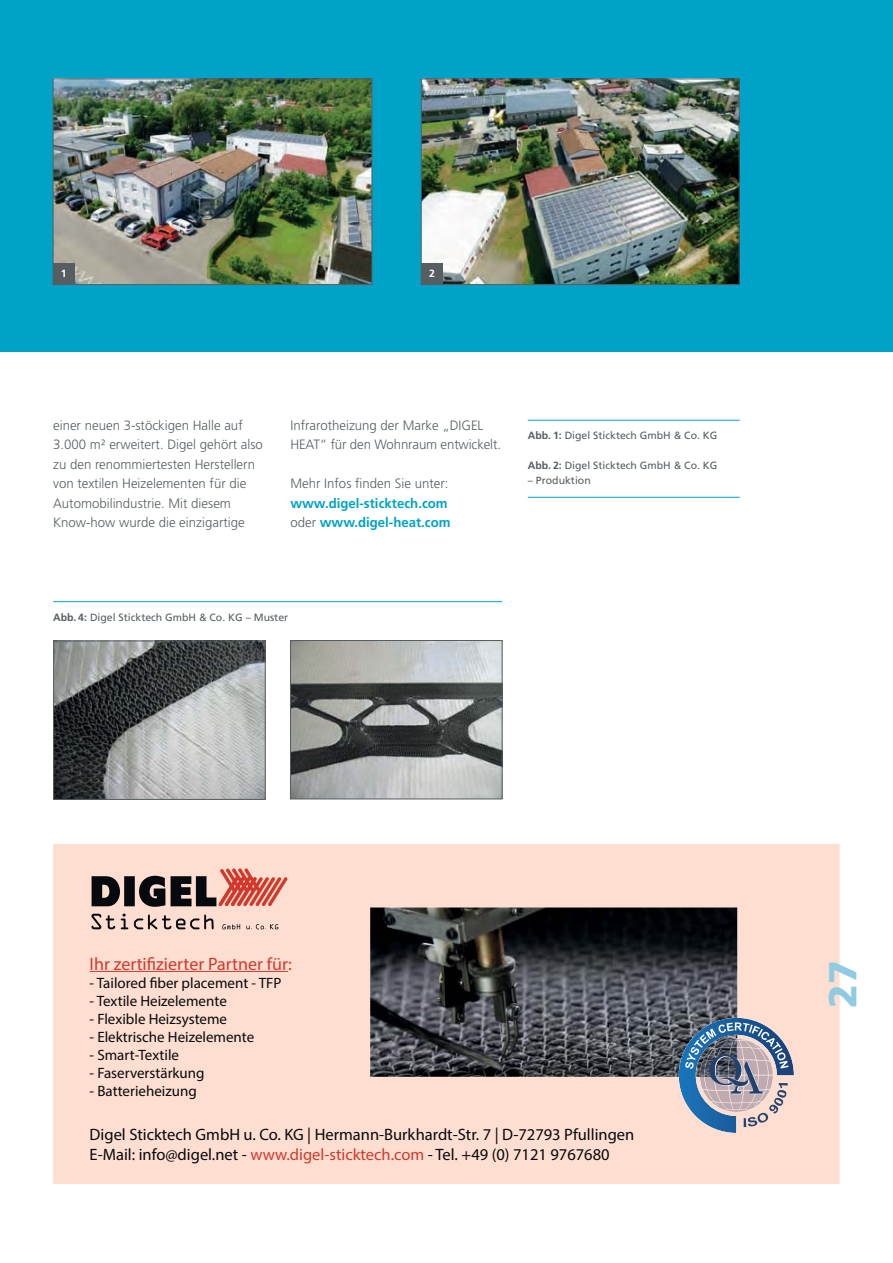
<style>
.page{position:relative;width:893px;height:1263px;background:#fff}
.page>*{position:absolute;margin:0;border:0;box-sizing:border-box;transform-origin:0 0}
.t1{font:900 39px "Frutiger LT Std";color:#90cce1}
.t2{font:18px "Myriad Pro";color:#d2392d}
.t3{font:16.5px/19.8px "Myriad Pro";color:#06090d}
.t4{font:15px "Myriad Pro";color:#06090d}
.t5{font:300 13.5px/19.5px "Frutiger LT Std";color:#565e62}
.t6{font:700 13.5px "Frutiger LT Std";color:#565e62}
.t7{font:700 13.5px/19.5px "Frutiger LT Std";color:#00a3c7}
.t8{font:10.5px "Frutiger LT Std";color:#565e62}
.t9{font:700 10.5px "Frutiger LT Std";color:#fff}
.s1{font-weight:300}
.s2{font-weight:300;color:#565e62}
.s3{font-weight:700}
.s4{color:#d2392d}
</style>
<div class="page">
<div style="left:0;top:0;width:893px;height:352px;background:#00a3c7"></div>
<img style="left:423px;top:80px;width:315px;height:203px">
<div style="left:421px;top:78px;width:319px;height:207px;border:1px solid #565e62"></div>
<img style="left:55px;top:80px;width:315px;height:203px">
<div style="left:53px;top:78px;width:319px;height:207px;border:1px solid #565e62"></div>
<hr style="left:53px;top:601px;width:449px;height:1px;background:#00a3c7">
<img style="left:55px;top:643px;width:209px;height:155px">
<div style="left:53px;top:641px;width:213px;height:159px;border:1px solid #565e62"></div>
<img style="left:292px;top:642px;width:208px;height:155px">
<div style="left:290px;top:640px;width:212px;height:159px;border:1px solid #565e62"></div>
<hr style="left:528px;top:420px;width:212px;height:1px;background:#00a3c7">
<hr style="left:528px;top:497px;width:212px;height:1px;background:#00a3c7">
<div style="left:53px;top:263px;width:21px;height:21px;background:#565e62"></div>
<div style="left:421px;top:263px;width:22px;height:21px;background:#565e62"></div>
<div style="left:53px;top:844px;width:786px;height:340px;background:#fdded0"></div>
<svg style="left:91px;top:875px;width:30px;height:32px"></svg>
<div style="left:125px;top:877px;width:9px;height:28px;background:#06090d"></div>
<div style="left:124px;top:876px;width:11px;height:30px;border:2px solid #06090d"></div>
<svg style="left:91px;top:914px;width:24px;height:15px"></svg>
<svg style="left:121px;top:914px;width:7px;height:15px"></svg>
<svg style="left:134px;top:915px;width:80px;height:14px"></svg>
<svg style="left:222px;top:924px;width:18px;height:5px"></svg>
<svg style="left:246px;top:924px;width:32px;height:5px"></svg>
<svg style="left:138px;top:868px;width:150px;height:40px"></svg>
<hr style="left:90px;top:971px;width:198px;height:1px;background:#d2392d">
<img style="left:370px;top:907px;width:367px;height:170px">
<svg style="left:679px;top:1018px;width:115px;height:115px"></svg>
<p class="t9" style="left:61px;top:269px;width:7px">1</p>
<p class="t9" style="left:429px;top:269px;width:7px">2</p>
<p class="t5" style="left:53px;top:416px;width:211px">einer neuen 3-stöckigen Halle auf 3.000 m² erweitert. Digel gehört also zu den renommiertesten Herstellern von textilen Heizelementen für die Automobilindustrie. Mit diesem Know-how wurde die einzigartige</p>
<p class="t5" style="left:290px;top:416px;width:194px">Infrarotheizung der Marke „DIGEL</p>
<p class="t6" style="left:53px;top:439px;width:449px">TFP-Preforms d r nächsten Generation<span class="s1">HEAT“ für den Wohnraum entwickelt.</span></p>
<p class="t6" style="left:53px;top:478px;width:46px">100450</p>
<p class="t5" style="left:290px;top:474px;width:160px">Mehr Infos finden Sie unter:</p>
<p class="t7" style="left:290px;top:494px;width:162px">www.digel-sticktech.com <span class="s2">oder</span> www.digel-heat.com</p>
<p class="t8" style="left:528px;top:431px;width:191px"><span class="s3">Abb. 1:</span> Digel Sticktech GmbH &amp; Co. KG</p>
<p class="t8" style="left:528px;top:461px;width:191px"><span class="s3">Abb. 2:</span> Digel Sticktech GmbH &amp; Co. KG</p>
<p class="t8" style="left:528px;top:476px;width:64px">– Produktion</p>
<p class="t8" style="left:53px;top:613px;width:237px"><span class="s3">Abb. 4:</span> Digel Sticktech GmbH &amp; Co. KG – Muster</p>
<h2 class="t2" style="left:90px;top:957px;width:204px">Ihr zertifizierter Partner für:</h2>
<p class="t4" style="left:90px;top:977px;width:193px">- Tailored fiber placement - TFP</p>
<p class="t4" style="left:90px;top:995px;width:139px">- Textile Heizelemente</p>
<p class="t4" style="left:90px;top:1013px;width:139px">- Flexible Heizsysteme</p>
<p class="t4" style="left:90px;top:1031px;width:166px">- Elektrische Heizelemente</p>
<p class="t4" style="left:90px;top:1049px;width:91px">- Smart-Textile</p>
<p class="t4" style="left:90px;top:1067px;width:116px">- Faserverstärkung</p>
<p class="t4" style="left:90px;top:1085px;width:109px">- Batterieheizung</p>
<p class="t3" style="left:90px;top:1126px;width:546px">Digel Sticktech GmbH u. Co. KG | Hermann-Burkhardt-Str. 7 | D-72793 Pfullingen<br>E-Mail: info@digel.net - <span class="s4">www.digel-sticktech.com</span> - Tel. +49 (0) 7121 9767680</p>
<h1 class="t1" style="left:820px;top:1008px;width:49px;rotate:-90deg">27</h1>
</div>
